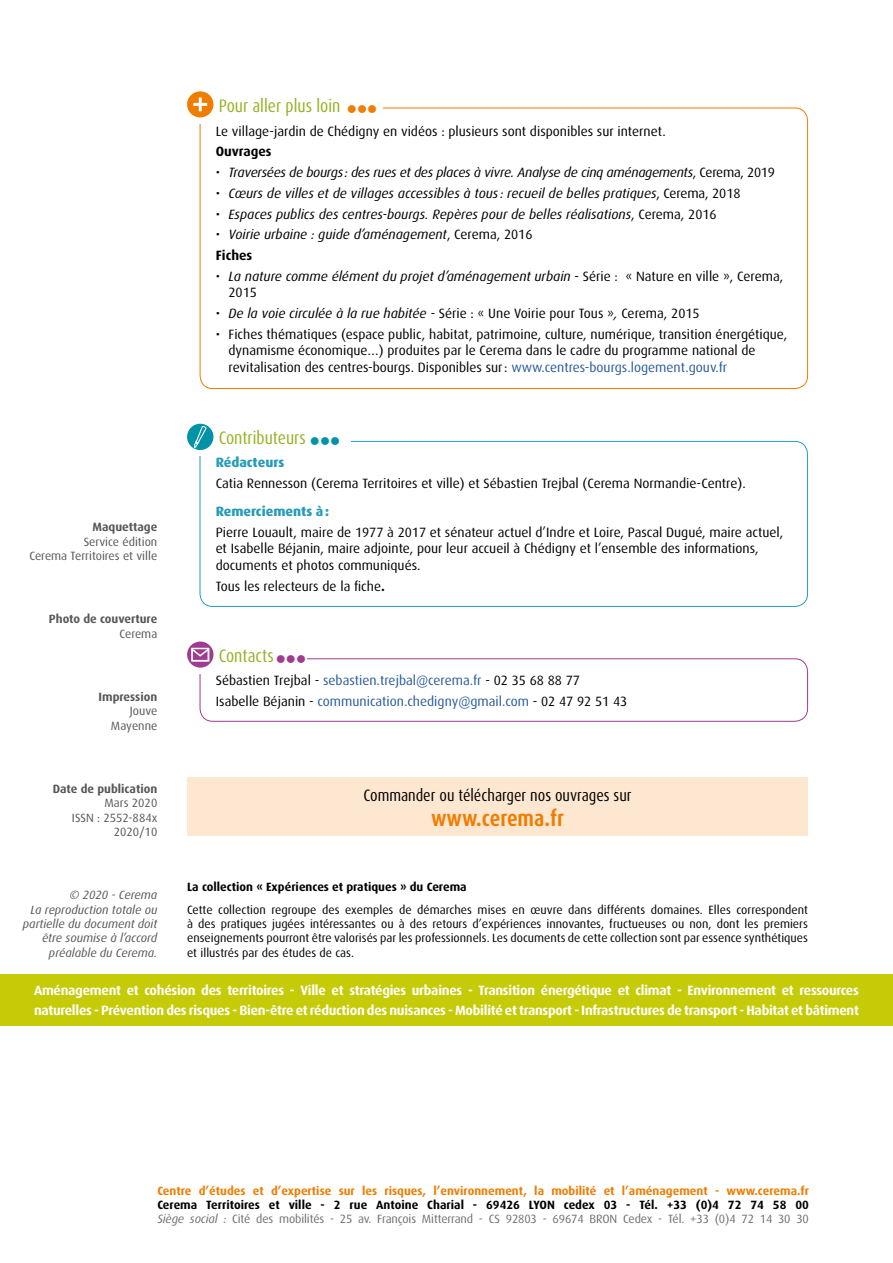
<style>
.page{position:relative;width:893px;height:1263px;background:#fff}
.page>*{position:absolute;margin:0;border:0;box-sizing:border-box;transform-origin:0 0}
.t1{font:700 condensed 22.5px "Dax OT";color:#ef7d00}
._4e_titre_encadre{font:condensed 18px "Dax OT";color:#95b222}
.t2{font:condensed 16.5px "Dax OT";color:#000}
.texte_contact_plus{font:13.5px/16.5px "Dax OT";color:#000}
.t3{font:italic 13.5px/16.5px "Dax OT";color:#000}
.t4{font:700 13.5px/19.5px "Dax OT";letter-spacing:-.02em;color:#fff}
.t5{font:italic 13.5px "Dax OT";letter-spacing:-.02em;color:#000}
._4e_texte_encadre{font:13.5px "Dax OT";color:#275b9b}
._4e_texte_encadre-2{font:13.5px "Dax OT";color:#000}
.titre_encadre_bleu{font:800 13.5px "Dax OT";color:#279cba}
.texte_contact_plus-2{font:700 13.5px "Dax OT";color:#000}
.texte_picto_cyan{font:13.5px "Wingdings";color:#a03c8f}
.texte_picto_cyan-2{font:13.5px "Wingdings";color:#0093a7}
.texte_picto_cyan-3{font:13.5px "Wingdings";color:#ef7d00}
.t6{font:12px/14.4px "Dax OT";color:#000;text-align:justify}
.t7{font:12px/14.4px "Dax OT";letter-spacing:-.01em;color:#706f6f}
.t8{font:700 12px "Dax OT";color:#ef7d00}
.t9{font:italic 12px/14.4px "Dax OT";color:#575756;text-align:right}
.t10{font:12px/14.4px "Dax OT";color:#575756;text-align:right}
.t11{font:700 12px "Dax OT";color:#575756}
.t12{font:700 12px "Dax OT";color:#000}
.s1{font-style:normal}
.s2{font-style:italic}
.s3{color:#275b9b}
.s4{font-weight:700}
.s5{color:#000}
.s6{font-weight:700;color:#000}
</style>
<div class="page">
<div style="left:0;top:974px;width:893px;height:51px;background:#c6cb08"></div>
<div style="left:187px;top:777px;width:621px;height:59px;background:#fee7d1"></div>
<div style="left:200px;top:658px;width:608px;height:64px;border:1px solid #a03c8f;border-radius:13px"></div>
<div style="left:188px;top:635px;width:119px;height:39px;background:#fff"></div>
<svg style="left:187px;top:641px;width:26px;height:27px"></svg>
<svg style="left:190px;top:646px;width:20px;height:16px"></svg>
<div style="left:191px;top:648px;width:18px;height:13px;border:2px solid #fff"></div>
<div style="left:200px;top:441px;width:608px;height:166px;border:1px solid #279cba;border-radius:13px"></div>
<div style="left:188px;top:418px;width:163px;height:38px;background:#fff"></div>
<div style="left:187px;top:424px;width:26px;height:26px;background:#0093a7;border-radius:50%"></div>
<svg style="left:194px;top:425px;width:13px;height:24px"></svg>
<div style="left:187px;top:91px;width:26px;height:26px;background:#ef7d00;border-radius:50%"></div>
<hr style="left:199px;top:97px;width:3px;height:14px;background:#fff">
<hr style="left:193px;top:103px;width:14px;height:3px;background:#fff">
<p class="_4e_titre_encadre" style="left:219px;top:94px;width:123px">Pour aller plus loin</p>
<p class="texte_picto_cyan-3" style="left:347px;top:101px;width:32px">●●●</p>
<p class="texte_contact_plus" style="left:216px;top:123px;width:451px">Le village-jardin de Chédigny en vidéos : plusieurs sont disponibles sur internet.</p>
<p class="texte_contact_plus-2" style="left:216px;top:144px;width:57px">Ouvrages</p>
<p class="t5" style="left:216px;top:165px;width:561px"><span class="s1">•</span> Traversées de bourgs: des rues et des places à vivre. Analyse de cinq aménagements<span class="s1">, Cerema, 2019</span></p>
<p class="t3" style="left:216px;top:185px;width:526px"><span class="s1">•</span> Cœurs de villes et de villages accessibles à tous : recueil de belles pratiques<span class="s1">, Cerema, 2018</span></p>
<p class="t3" style="left:216px;top:206px;width:502px"><span class="s1">•</span> Espaces publics des centres-bourgs. Repères pour de belles réalisations<span class="s1">, Cerema, 2016</span></p>
<p class="t3" style="left:216px;top:227px;width:318px"><span class="s1">•</span> Voirie urbaine : guide d’aménagement<span class="s1">, Cerema, 2016</span></p>
<p class="texte_contact_plus-2" style="left:216px;top:248px;width:38px">Fiches</p>
<p class="t3" style="left:229px;top:268px;width:556px;text-indent:-13px"><span class="s1">•</span> La nature comme élément du projet d’aménagement urbain <span class="s1">- Série : « Nature en ville », Cerema,<br>2015</span></p>
<p class="texte_contact_plus" style="left:216px;top:305px;width:485px">• <span class="s2">De la voie circulée à la rue habitée -</span> Série : « Une Voirie pour Tous »<span class="s2">,</span> Cerema, 2015</p>
<p class="texte_contact_plus" style="left:229px;top:326px;width:560px;text-indent:-13px">• Fiches thématiques (espace public, habitat, patrimoine, culture, numérique, transition énergétique, dynamisme économique…) produites par le Cerema dans le cadre du programme national de revitalisation des centres-bourgs. Disponibles sur: <span class="s3">www.centres-bourgs.logement.gouv.fr</span></p>
<p class="t11" style="left:92px;top:520px;width:66px">Maquettage</p>
<p class="t10" style="left:30px;top:534px;width:129px">Service édition<br>Cerema Territoires et ville</p>
<p class="t11" style="left:49px;top:612px;width:110px">Photo de couverture</p>
<p class="t10" style="left:120px;top:626px;width:39px">Cerema</p>
<p class="t11" style="left:99px;top:690px;width:60px">Impression</p>
<p class="t10" style="left:111px;top:704px;width:48px">Jouve<br>Mayenne</p>
<p class="t11" style="left:53px;top:782px;width:106px">Date de publication</p>
<p class="t10" style="left:72px;top:796px;width:87px">Mars 2020<br>ISSN : 2552-884x<br>2020/10</p>
<p class="_4e_titre_encadre" style="left:219px;top:426px;width:89px">Contributeurs</p>
<p class="texte_picto_cyan-2" style="left:310px;top:433px;width:32px">●●●</p>
<p class="titre_encadre_bleu" style="left:216px;top:455px;width:70px">Rédacteurs</p>
<p class="texte_contact_plus" style="left:216px;top:475px;width:532px">Catia Rennesson (Cerema Territoires et ville) et Sébastien Trejbal (Cerema Normandie-Centre).</p>
<p class="titre_encadre_bleu" style="left:216px;top:504px;width:115px">Remerciements à:</p>
<p class="texte_contact_plus" style="left:216px;top:524px;width:569px">Pierre Louault, maire de 1977 à 2017 et sénateur actuel d’Indre et Loire, Pascal Dugué, maire actuel, et Isabelle Béjanin, maire adjointe, pour leur accueil à Chédigny et l’ensemble des informations, documents et photos communiqués.</p>
<p class="texte_contact_plus" style="left:216px;top:578px;width:171px">Tous les relecteurs de la fiche<span class="s4">.</span></p>
<p class="_4e_titre_encadre" style="left:219px;top:644px;width:57px">Contacts</p>
<p class="texte_picto_cyan" style="left:276px;top:651px;width:32px">●●●</p>
<p class="_4e_texte_encadre-2" style="left:216px;top:673px;width:366px">Sébastien Trejbal - <span class="s3">sebastien.trejbal@cerema.fr</span> - 02 35 68 88 77</p>
<p class="_4e_texte_encadre" style="left:216px;top:693px;width:413px"><span class="s5">Isabelle Béjanin -</span> communication.chedigny@gmail.com <span class="s5">- 02 47 92 51 43</span></p>
<p class="t2" style="left:363px;top:784px;width:270px">Commander ou télécharger nos ouvrages sur</p>
<h1 class="t1" style="left:431px;top:804px;width:134px">www.cerema.fr</h1>
<p class="t12" style="left:187px;top:880px;width:281px">La collection « Expériences et pratiques » du Cerema</p>
<p class="t6" style="left:187px;top:902px;width:622px">Cette collection regroupe des exemples de démarches mises en œuvre dans différents domaines. Elles correspondent à des pratiques jugées intéressantes ou à des retours d’expériences innovantes, fructueuses ou non, dont les premiers enseignements pourront être valorisés par les professionnels. Les documents de cette collection sont par essence synthétiques et illustrés par des études de cas.</p>
<p class="t4" style="left:34px;top:981px;width:826px">Aménagement et cohésion des territoires - Ville et stratégies urbaines - Transition énergétique et climat - Environnement et ressources naturelles - Prévention des risques - Bien-être et réduction des nuisances - Mobilité et transport - Infrastructures de transport - Habitat et bâtiment</p>
<p class="t9" style="left:23px;top:888px;width:136px">© 2020 - Cerema<br>La reproduction totale ou partielle du document doit être soumise à l’accord préalable du Cerema.</p>
<p class="t8" style="left:157px;top:1183px;width:653px">Centre d’études et d’expertise sur les risques, l’environnement, la mobilité et l’aménagement - www.cerema.fr</p>
<p class="t7" style="left:157px;top:1198px;width:653px"><span class="s6">Cerema Territoires et ville - 2 rue Antoine Charial - 69426 LYON cedex 03 - Tél. +33 (0)4 72 74 58 00<br></span><span class="s2">Siège social :</span> Cité des mobilités - 25 av. François Mitterrand - CS 92803 - 69674 BRON Cedex - Tél. +33 (0)4 72 14 30 30</p>
</div>
